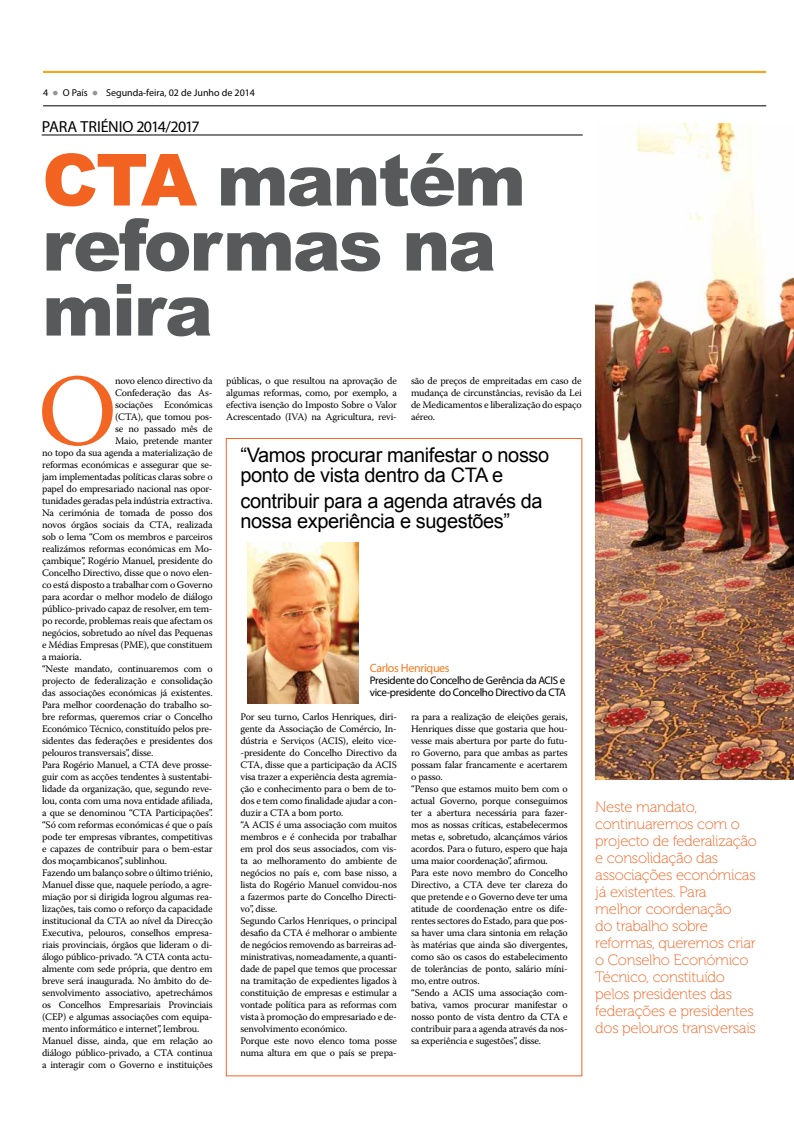
<style>
.page{position:relative;width:794px;height:1134px;background:#fff}
.page>*{position:absolute;margin:0;border:0;box-sizing:border-box;transform-origin:0 0}
.t1{font:101px "Warnock Pro";color:#f26522}
.t2{font:900 72px/65px "Arial";letter-spacing:-.03em;color:#58595b}
.t3{font:20px/20px "Arial";letter-spacing:-.02em;color:#000}
.t4{font:16px "Myriad Pro";letter-spacing:-.015em;color:#000}
.t5{font:15px/17px "Museo 100";letter-spacing:-.02em;color:#f26322}
.t6{font:12px "Myriad Pro";letter-spacing:-.025em;color:#f47920}
.t7{font:11px/12px "Myriad Pro";letter-spacing:-.035em;color:#000}
.t8{font:10px/12px "Warnock Pro";letter-spacing:-.02em;color:#000}
.t9{font:10px "Myriad Pro";color:#000}
.s1{color:#939598}
.s2{color:#f26322}
</style>
<div class="page">
<hr style="left:43px;top:106px;width:723px;height:1px;background:#000">
<div style="left:43px;top:71px;width:723px;height:2px;border:1px solid #faa61a"></div>
<img style="left:595px;top:123px;width:199px;height:657px">
<img style="left:247px;top:542px;width:112px;height:161px">
<hr style="left:42px;top:135px;width:541px;height:1px;background:#000">
<p class="t9" style="left:43px;top:86px;width:213px">4 <span class="s1">●</span> O País <span class="s1">●</span> Segunda-feira, 02 de Junho de 2014</p>
<h3 class="t4" style="left:42px;top:117px;width:159px">PARA TRIÉNIO 2014/2017</h3>
<h2 class="t2" style="left:42px;top:145px;width:485px"><span class="s2">CTA</span> mantém reformas na mira</h2>
<h1 class="t1" style="left:38px;top:350px;width:81px">O</h1>
<p class="t8" style="left:115px;top:375px;width:99px">novo elenco directivo da</p>
<p class="t8" style="left:115px;top:387px;width:99px">Confederação das As-</p>
<p class="t8" style="left:115px;top:399px;width:99px">sociações Económicas</p>
<p class="t8" style="left:115px;top:411px;width:99px">(CTA), que tomou pos-</p>
<p class="t8" style="left:115px;top:423px;width:99px">se no passado mês de</p>
<p class="t8" style="left:115px;top:435px;width:99px">Maio, pretende manter</p>
<p class="t8" style="left:42px;top:447px;width:172px">no topo da sua agenda a materialização de</p>
<p class="t8" style="left:42px;top:459px;width:172px">reformas económicas e assegurar que se-</p>
<p class="t8" style="left:42px;top:471px;width:172px">jam implementadas políticas claras sobre o</p>
<p class="t8" style="left:42px;top:483px;width:172px">papel do empresariado nacional nas opor-</p>
<p class="t8" style="left:42px;top:495px;width:172px">tunidades geradas pela indústria extractiva.</p>
<p class="t8" style="left:42px;top:507px;width:172px">Na cerimónia de tomada de posso dos</p>
<p class="t8" style="left:42px;top:519px;width:172px">novos órgãos sociais da CTA, realizada</p>
<p class="t8" style="left:42px;top:531px;width:172px">sob o lema “com os membros e parceiros</p>
<p class="t8" style="left:42px;top:543px;width:172px">realizámos reformas económicas em Mo-</p>
<p class="t8" style="left:42px;top:555px;width:172px">çambique”, Rogério Manuel, presidente do</p>
<p class="t8" style="left:42px;top:567px;width:172px">Concelho Directivo, disse que o novo elen-</p>
<p class="t8" style="left:42px;top:579px;width:172px">co está disposto a trabalhar com o governo</p>
<p class="t8" style="left:42px;top:591px;width:172px">para acordar o melhor modelo de diálogo</p>
<p class="t8" style="left:42px;top:603px;width:172px">público-privado capaz de resolver, em tem-</p>
<p class="t8" style="left:42px;top:615px;width:172px">po recorde, problemas reais que afectam os</p>
<p class="t8" style="left:42px;top:627px;width:172px">negócios, sobretudo ao nível das Pequenas</p>
<p class="t8" style="left:42px;top:639px;width:172px">e Médias Empresas (PME), que constituem</p>
<p class="t8" style="left:42px;top:651px;width:41px">a maioria.</p>
<p class="t8" style="left:42px;top:663px;width:172px">“Neste mandato, continuaremos com o</p>
<p class="t8" style="left:42px;top:675px;width:172px">projecto de federalização e consolidação</p>
<p class="t8" style="left:42px;top:687px;width:172px">das associações económicas já existentes.</p>
<p class="t8" style="left:42px;top:699px;width:172px">Para melhor coordenação do trabalho so-</p>
<p class="t8" style="left:42px;top:711px;width:172px">bre reformas, queremos criar o Concelho</p>
<p class="t8" style="left:42px;top:723px;width:172px">Económico Técnico, constituído pelos pre-</p>
<p class="t8" style="left:42px;top:735px;width:172px">sidentes das federações e presidentes dos</p>
<p class="t8" style="left:42px;top:747px;width:113px">pelouros transversais”, disse.</p>
<p class="t8" style="left:42px;top:759px;width:172px">Para Rogério Manuel, a CTA deve prosse-</p>
<p class="t8" style="left:42px;top:771px;width:172px">guir com as acções tendentes à sustentabi-</p>
<p class="t8" style="left:42px;top:783px;width:172px">lidade da organização, que, segundo reve-</p>
<p class="t8" style="left:42px;top:795px;width:172px">lou, conta com uma nova entidade afiliada,</p>
<p class="t8" style="left:42px;top:807px;width:172px">a que se denominou “CTA participações”.</p>
<p class="t8" style="left:42px;top:819px;width:172px">“Só com reformas económicas é que o país</p>
<p class="t8" style="left:42px;top:831px;width:172px">pode ter empresas vibrantes, competitivas</p>
<p class="t8" style="left:42px;top:843px;width:172px">e capazes de contribuir para o bem-estar</p>
<p class="t8" style="left:42px;top:855px;width:126px">dos moçambicanos”, sublinhou.</p>
<p class="t8" style="left:42px;top:867px;width:172px">Fazendo um balanço sobre o último triénio,</p>
<p class="t8" style="left:42px;top:879px;width:172px">Manuel disse que, naquele período, a agre-</p>
<p class="t8" style="left:42px;top:891px;width:172px">miação por si dirigida logrou algumas rea-</p>
<p class="t8" style="left:42px;top:903px;width:172px">lizações, tais como o reforço da capacidade</p>
<p class="t8" style="left:42px;top:915px;width:172px">institucional da CTA ao nível da Direcção</p>
<p class="t8" style="left:42px;top:927px;width:172px">Executiva, pelouros, conselhos empresa-</p>
<p class="t8" style="left:42px;top:939px;width:172px">riais provinciais, órgãos que lideram o di-</p>
<p class="t8" style="left:42px;top:951px;width:172px">álogo público-privado. “A CTA conta actu-</p>
<p class="t8" style="left:42px;top:963px;width:172px">almente com sede própria, que dentro em</p>
<p class="t8" style="left:42px;top:975px;width:172px">breve será inaugurada. No âmbito do de-</p>
<p class="t8" style="left:42px;top:987px;width:172px">senvolvimento associativo, apetrechámos</p>
<p class="t8" style="left:42px;top:999px;width:172px">os Concelhos Empresariais Provinciais</p>
<p class="t8" style="left:42px;top:1011px;width:172px">(CEP) e algumas associações com equipa-</p>
<p class="t8" style="left:42px;top:1023px;width:159px">mento informático e internet”, lembrou.</p>
<p class="t8" style="left:42px;top:1035px;width:172px">Manuel disse, ainda, que em relação ao</p>
<p class="t8" style="left:42px;top:1047px;width:172px">diálogo público-privado, a CTA continua</p>
<p class="t8" style="left:42px;top:1059px;width:172px">a interagir com o governo e instituições</p>
<p class="t8" style="left:226px;top:375px;width:172px;text-align:justify">públicas, o que resultou na aprovação de algumas reformas, como, por exemplo, a efectiva isenção do Imposto Sobre o Valor Acrescentado (IVA) na Agricultura, revi-</p>
<p class="t8" style="left:411px;top:375px;width:172px;text-align:justify">são de preços de empreitadas em caso de mudança de circunstâncias, revisão da Lei de Medicamentos e liberalização do espaço aéreo.</p>
<h3 class="t3" style="left:240px;top:446px;width:310px">“Vamos procurar manifestar o nosso ponto de vista dentro da CTA e</h3>
<h3 class="t3" style="left:240px;top:491px;width:304px">contribuir para a agenda através da nossa experiência e sugestões”</h3>
<p class="t6" style="left:370px;top:661px;width:81px">Carlos Henriques</p>
<p class="t7" style="left:370px;top:674px;width:198px">Presidente do Concelho de gerência da ACIS e vice-presidente do Concelho Directivo da CTA</p>
<p class="t8" style="left:240px;top:711px;width:158px">Por seu turno, Carlos Henriques, diri&shy;gente da Associação de Comércio, In&shy;dústria e Serviços (ACIS), eleito vice--presidente do Concelho Directivo da CTA, disse que a participação da ACIS visa trazer a experiência desta agremia&shy;ção e conhecimento para o bem de to&shy;dos e tem como finalidade ajudar a con&shy;duzir a CTA a bom porto.<br>“A ACIS é uma associação com muitos membros e é conhecida por trabalhar em prol dos seus associados, com vis&shy;ta ao melhoramento do ambiente de negócios no país e, com base nisso, a lista do Rogério Manuel convidou-nos a fazermos parte do Concelho Directi&shy;vo”, disse.<br>Segundo Carlos Henriques, o principal desafio da CTA é melhorar o ambiente de negócios removendo as barreiras ad&shy;ministrativas, nomeadamente, a quanti&shy;dade de papel que temos que processar na tramitação de expedientes ligados à constituição de empresas e estimular a vontade política para as reformas com vista à promoção do empresariado e de&shy;senvolvimento económico.<br>Porque este novo elenco toma posse numa altura em que o país se prepa-</p>
<p class="t8" style="left:411px;top:711px;width:158px">ra para a realização de eleições gerais, Henriques disse que gostaria que hou&shy;vesse mais abertura por parte do futu&shy;ro governo, para que ambas as partes possam falar francamente e acertarem o passo.<br>“Penso que estamos muito bem com o actual governo, porque conseguimos ter a abertura necessária para fazer&shy;mos as nossas críticas, estabelecermos metas e, sobretudo, alcançámos vários acordos. Para o futuro, espero que haja uma maior coordenação”, afirmou.<br>Para este novo membro do Concelho Directivo, a CTA deve ter clareza do que pretende e o governo deve ter uma atitude de coordenação entre os dife&shy;rentes sectores do Estado, para que pos&shy;sa haver uma clara sintonia em relação às matérias que ainda são divergentes, como são os casos do estabelecimento de tolerâncias de ponto, salário míni&shy;mo, entre outros.<br>“Sendo a ACIS uma associação com&shy;bativa, vamos procurar manifestar o nosso ponto de vista dentro da CTA e contribuir para a agenda através da nos&shy;sa experiência e sugestões”, disse.</p>
<p class="t5" style="left:595px;top:799px;width:163px">Neste mandato, continuaremos com o projecto de federalização e consolidação das associações económicas já existentes. Para melhor coordenação<br>do trabalho sobre reformas, queremos criar o Conselho Económico<br>Técnico, constituído pelos presidentes das federações e presidentes dos pelouros transversais</p>
</div>
